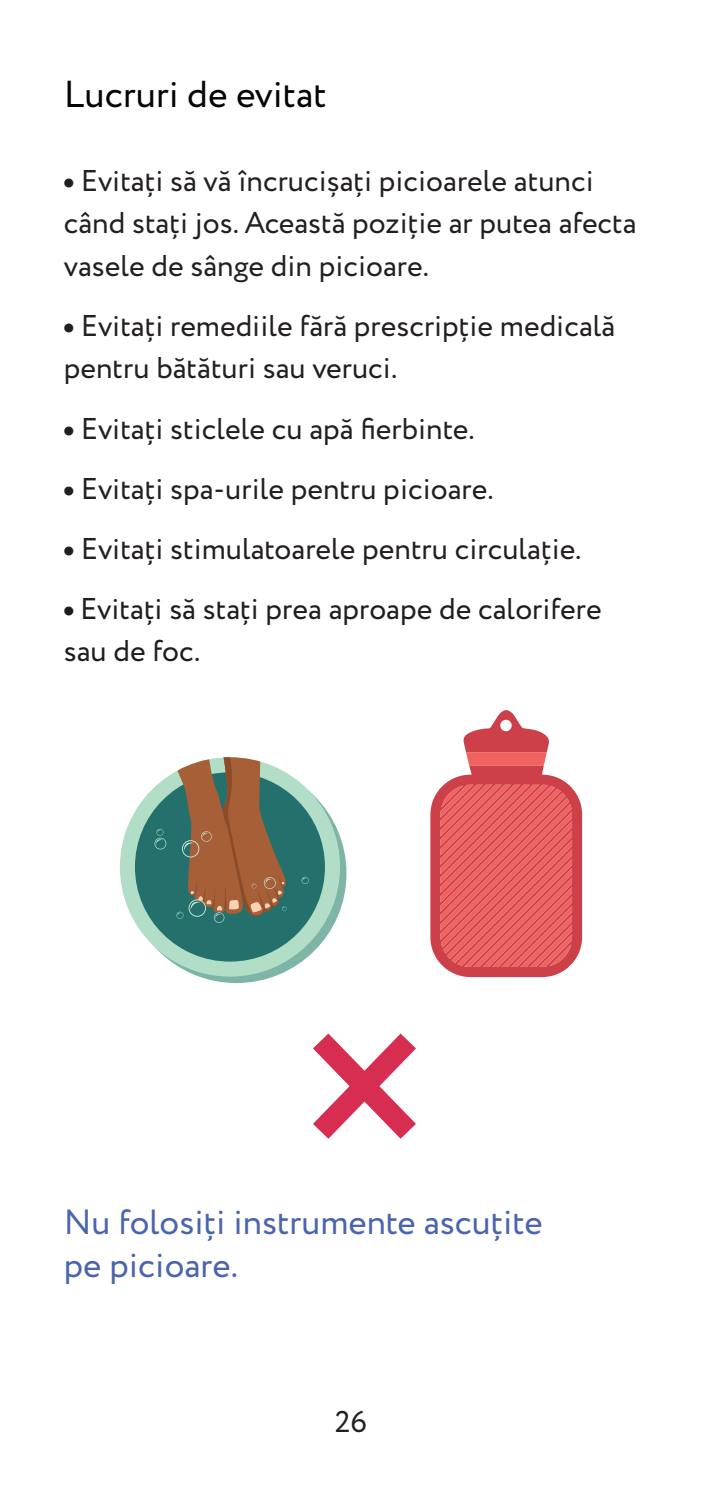
<style>
.page{position:relative;width:702px;height:1489px;background:#fff}
.page>*{position:absolute;margin:0;border:0;box-sizing:border-box;transform-origin:0 0}
.t1{font:37.5px "Circe";color:#040503}
.blue_text{font:35px/42.5px "Circe";color:#4a65ae}
.smaller{font:30px/42.5px "Circe";color:#231f20}
.smaller-2{font:30px/42.5px "Circe";color:#201d1e}
.s1{font-weight:800}
</style>
<div class="page">
<svg style="left:313px;top:1033px;width:103px;height:105px"></svg>
<div style="left:126px;top:763px;width:220px;height:220px;background:#7eb5a7;border-radius:50%"></div>
<div style="left:120px;top:757px;width:220px;height:219px;background:#b2ddc6;border-radius:50%"></div>
<div style="left:135px;top:772px;width:190px;height:189px;background:#23706d;border-radius:50%"></div>
<svg style="left:302px;top:876px;width:6px;height:7px"></svg>
<svg style="left:154px;top:757px;width:133px;height:165px"></svg>
<svg style="left:430px;top:710px;width:152px;height:267px"></svg>
<p class="t1" style="left:64px;top:69px;width:264px">Lucruri de evitat</p>
<p class="smaller" style="left:64px;top:160px;width:574px"><span class="s1">•</span> Evitați să vă încrucișați picioarele atunci când stați jos. Această poziție ar putea afecta vasele de sânge din picioare.</p>
<p class="smaller" style="left:64px;top:305px;width:553px"><span class="s1">•</span> Evitați remediile fără prescripție medicală pentru bătături sau veruci.</p>
<p class="smaller" style="left:64px;top:408px;width:412px"><span class="s1">•</span> Evitați sticlele cu apă fierbinte.</p>
<p class="smaller" style="left:64px;top:468px;width:431px"><span class="s1">•</span> Evitați spa-urile pentru picioare.</p>
<p class="smaller" style="left:64px;top:528px;width:519px"><span class="s1">•</span> Evitați stimulatoarele pentru circulație.</p>
<p class="smaller-2" style="left:64px;top:588px;width:539px"><span class="s1">•</span> Evitați să stați prea aproape de calorifere sau de foc.</p>
<p class="blue_text" style="left:64px;top:1202px;width:480px">Nu folosiți instrumente ascuțite pe picioare.</p>
<p class="smaller" style="left:335px;top:1401px;width:34px">26</p>
</div>
